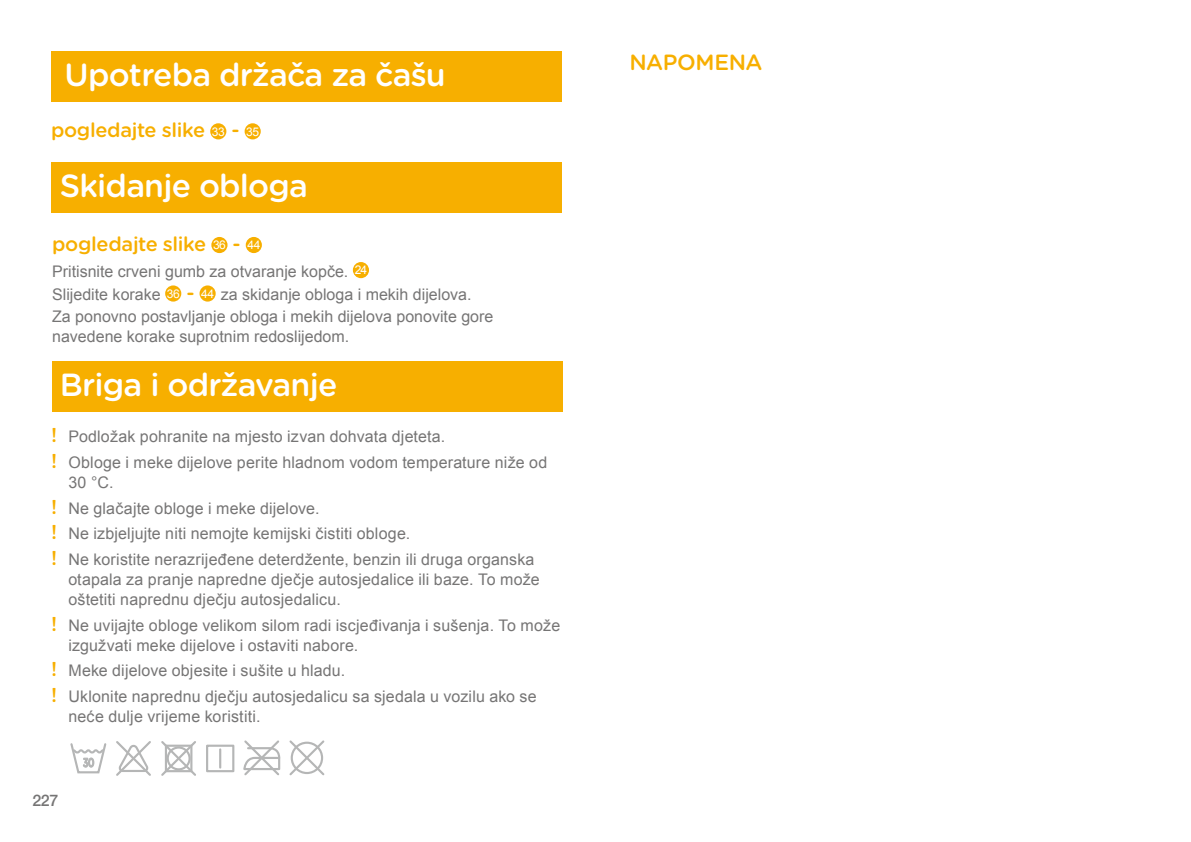
<style>
.page{position:relative;width:1191px;height:842px;background:#fff}
.page>*{position:absolute;margin:0;border:0;box-sizing:border-box;transform-origin:0 0}
.t1{font:500 32px "Gotham Rounded";letter-spacing:-.025em;color:#fff}
.t2{font:500 22px "Gotham Rounded";letter-spacing:-.02em;color:#f7af00}
.t3{font:500 20px "Gotham Rounded";letter-spacing:-.015em;color:#f7af00}
.t4{font:16px/25.6px "Arial";letter-spacing:.01em;color:#767575}
.t5{font:500 16px "Helvetica Neue LT Std";color:#767575}
.s1{font-family:"Arial";font-weight:400;font-size:12px;color:#fff}
.s2{font-size:12px;color:#fff}
.s3{font-family:"Gotham Rounded";font-weight:500;font-size:20px;color:#f7af00}
</style>
<div class="page">
<div style="left:51px;top:51px;width:510px;height:51px;background:#f7af00"></div>
<div style="left:210px;top:123px;width:16px;height:16px;background:#f7af00;border-radius:50%"></div>
<div style="left:245px;top:123px;width:16px;height:16px;background:#f7af00;border-radius:50%"></div>
<div style="left:211px;top:237px;width:16px;height:16px;background:#f7af00;border-radius:50%"></div>
<div style="left:246px;top:237px;width:16px;height:16px;background:#f7af00;border-radius:50%"></div>
<div style="left:353px;top:262px;width:16px;height:16px;background:#f7af00;border-radius:50%"></div>
<div style="left:165px;top:285px;width:16px;height:17px;background:#f7af00;border-radius:50%"></div>
<div style="left:199px;top:285px;width:17px;height:17px;background:#f7af00;border-radius:50%"></div>
<div style="left:51px;top:162px;width:510px;height:50px;background:#f7af00"></div>
<div style="left:52px;top:361px;width:510px;height:51px;background:#f7af00"></div>
<svg style="left:116px;top:741px;width:35px;height:35px"></svg>
<svg style="left:161px;top:741px;width:35px;height:35px"></svg>
<div style="left:165px;top:745px;width:27px;height:27px;border:2px solid #b5b6b6"></div>
<div style="left:167px;top:746px;width:24px;height:24px;border:2px solid #b5b6b6;border-radius:50%"></div>
<svg style="left:289px;top:740px;width:36px;height:36px"></svg>
<div style="left:291px;top:742px;width:32px;height:32px;border:2px solid #b5b6b6;border-radius:50%"></div>
<svg style="left:243px;top:740px;width:38px;height:36px"></svg>
<div style="left:206px;top:745px;width:28px;height:27px;border:2px solid #b5b6b6"></div>
<svg style="left:219px;top:749px;width:2px;height:18px"></svg>
<svg style="left:70px;top:743px;width:37px;height:31px"></svg>
<h1 class="t1" style="left:65px;top:52px;width:383px">Upotreba držača za čašu</h1>
<p class="t3" style="left:51px;top:116px;width:210px">pogledajte slike <span class="s1">33</span> - <span class="s1">35</span></p>
<h1 class="t1" style="left:60px;top:163px;width:250px">Skidanje obloga</h1>
<p class="t3" style="left:52px;top:230px;width:210px">pogledajte slike <span class="s1">36</span> - <span class="s1">44</span></p>
<p class="t4" style="left:52px;top:260px;width:443px;line-height:22.8px">Pritisnite crveni gumb za otvaranje kopče. <sup>24<br></sup>Slijedite korake <span class="s2">36</span> <span class="s3">-</span> <span class="s2">44</span> za skidanje obloga i mekih dijelova.<br>Za ponovno postavljanje obloga i mekih dijelova ponovite gore</p>
<p class="t4" style="left:52px;top:324px;width:299px">navedene korake suprotnim redoslijedom.</p>
<h1 class="t1" style="left:60px;top:362px;width:279px">Briga i održavanje</h1>
<p class="t4" style="left:51px;top:424px;width:497px"><span class="s3">!</span> Podložak pohranite na mjesto izvan dohvata djeteta.<br><span class="s3">!</span> Obloge i meke dijelove perite hladnom vodom temperature niže od</p>
<p class="t4" style="left:51px;top:470px;width:484px;text-indent:17px">30 °C.<br><span class="s3">!</span> Ne glačajte obloge i meke dijelove.<br><span class="s3">!</span> Ne izbjeljujte niti nemojte kemijski čistiti obloge.<br><span class="s3">!</span> Ne koristite nerazrijeđene deterdžente, benzin ili druga organska</p>
<p class="t4" style="left:68px;top:570px;width:473px;line-height:20px">otapala za pranje napredne dječje autosjedalice ili baze. To može oštetiti naprednu dječju autosjedalicu.</p>
<p class="t4" style="left:68px;top:615px;width:493px;line-height:20px;text-indent:-17px"><span class="s3">!</span> Ne uvijajte obloge velikom silom radi iscjeđivanja i sušenja. To može izgužvati meke dijelove i ostaviti nabore.</p>
<p class="t4" style="left:51px;top:658px;width:487px"><span class="s3">!</span> Meke dijelove objesite i sušite u hladu.<br><span class="s3">!</span> Uklonite naprednu dječju autosjedalicu sa sjedala u vozilu ako se</p>
<p class="t4" style="left:68px;top:704px;width:194px">neće dulje vrijeme koristiti.</p>
<p class="t5" style="left:32px;top:791px;width:27px">227</p>
<h2 class="t2" style="left:629px;top:46px;width:134px">NAPOMENA</h2>
</div>
